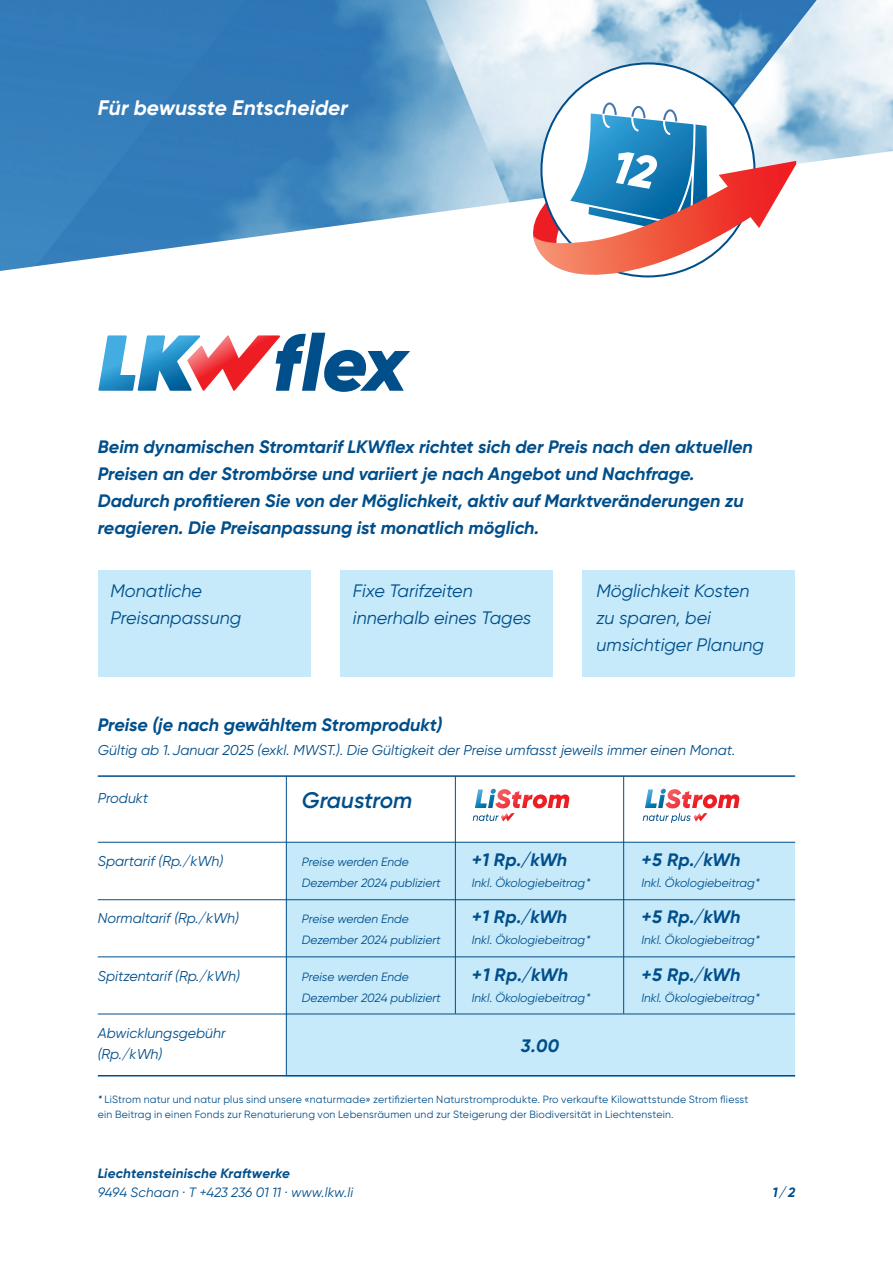
<style>
.page{position:relative;width:893px;height:1263px;background:#fff}
.page>*{position:absolute;margin:0;border:0;box-sizing:border-box;transform-origin:0 0}
.t1{font:italic 600 22.5px "Gilroy";letter-spacing:-.005em;color:#004e8a}
.t2{font:italic 700 21px "Gilroy";letter-spacing:.005em;color:#fff}
.t3{font:italic 700 18px/27px "Gilroy";color:#004e8a}
.t4{font:italic 18px/27px "Gilroy";color:#004e8a}
.t5{font:italic 14.25px/21px "Gilroy";color:#004e8a}
.t6{font:italic 13.5px "Gilroy";letter-spacing:-.01em;color:#004e8a}
.t7{font:italic 700 13.5px "Gilroy";letter-spacing:.01em;color:#004e8a}
.t8{font:italic 12px "Gilroy";color:#004e8a}
.t9{font:10.5px/15px "Gilroy";letter-spacing:.02em;color:#004e8a}
.s1{font-weight:700;font-style:italic}
</style>
<div class="page">
<div style="left:98px;top:570px;width:212px;height:107px;background:#c6eafa"></div>
<div style="left:340px;top:570px;width:213px;height:107px;background:#c6eafa"></div>
<div style="left:583px;top:570px;width:212px;height:107px;background:#c6eafa"></div>
<img style="left:0;top:0;width:893px;height:271px">
<div style="left:541px;top:63px;width:213px;height:213px;background:#fff;border-radius:50%"></div>
<svg style="left:531px;top:101px;width:265px;height:175px"></svg>
<svg style="left:98px;top:333px;width:312px;height:59px"></svg>
<div style="left:287px;top:842px;width:508px;height:234px;background:#c6eafa"></div>
<hr style="left:98px;top:775px;width:697px;height:2px;background:#004e8a">
<hr style="left:98px;top:842px;width:697px;height:1px;background:#004e8a">
<hr style="left:98px;top:899px;width:697px;height:1px;background:#004e8a">
<hr style="left:98px;top:956px;width:697px;height:1px;background:#004e8a">
<hr style="left:98px;top:1013px;width:697px;height:1px;background:#004e8a">
<hr style="left:98px;top:1075px;width:697px;height:1px;background:#004e8a">
<hr style="left:623px;top:776px;width:1px;height:237px;background:#004e8a">
<hr style="left:455px;top:776px;width:1px;height:237px;background:#004e8a">
<hr style="left:286px;top:776px;width:1px;height:299px;background:#004e8a">
<svg style="left:473px;top:789px;width:97px;height:32px"></svg>
<svg style="left:643px;top:789px;width:97px;height:34px"></svg>
<p class="t2" style="left:98px;top:94px;width:252px">Für bewusste Entscheider</p>
<p class="t3" style="left:98px;top:433px;width:657px">Beim dynamischen Stromtarif LKWflex richtet sich der Preis nach den aktuellen Preisen an der Strombörse und variiert je nach Angebot und Nachfrage.<br>Dadurch profitieren Sie von der Möglichkeit, aktiv auf Marktveränderungen zu reagieren. Die Preisanpassung ist monatlich möglich.</p>
<p class="t4" style="left:111px;top:577px;width:132px">Monatliche<br>Preisanpassung</p>
<p class="t4" style="left:353px;top:577px;width:180px">Fixe Tarifzeiten innerhalb eines Tages</p>
<p class="t4" style="left:596px;top:577px;width:169px">Möglichkeit Kosten zu sparen, bei umsichtiger Planung</p>
<p class="t3" style="left:98px;top:711px;width:346px">Preise (je nach gewähltem Stromprodukt)</p>
<p class="t5" style="left:98px;top:739px;width:639px">Gültig ab 1.Januar 2025 (exkl. MWST.). Die Gültigkeit der Preise umfasst jeweils immer einen Monat.</p>
<p class="t5" style="left:98px;top:787px;width:52px">Produkt</p>
<p class="t1" style="left:302px;top:786px;width:112px">Graustrom</p>
<p class="t5" style="left:98px;top:850px;width:127px">Spartarif (Rp./kWh)</p>
<p class="t8" style="left:302px;top:854px;width:109px">Preise werden Ende</p>
<p class="t3" style="left:472px;top:846px;width:97px">+1 Rp./kWh</p>
<p class="t3" style="left:641px;top:846px;width:101px">+5 Rp./kWh</p>
<p class="t8" style="left:302px;top:875px;width:140px">Dezember 2024 publiziert</p>
<p class="t8" style="left:472px;top:875px;width:120px">Inkl. Ökologiebeitrag*</p>
<p class="t8" style="left:641px;top:875px;width:120px">Inkl. Ökologiebeitrag*</p>
<p class="t5" style="left:98px;top:907px;width:143px">Normaltarif (Rp./kWh)</p>
<p class="t8" style="left:302px;top:911px;width:109px">Preise werden Ende</p>
<p class="t3" style="left:472px;top:903px;width:97px">+1 Rp./kWh</p>
<p class="t3" style="left:641px;top:903px;width:101px">+5 Rp./kWh</p>
<p class="t8" style="left:302px;top:932px;width:140px">Dezember 2024 publiziert</p>
<p class="t8" style="left:472px;top:932px;width:120px">Inkl. Ökologiebeitrag*</p>
<p class="t8" style="left:641px;top:932px;width:120px">Inkl. Ökologiebeitrag*</p>
<p class="t5" style="left:98px;top:965px;width:144px">Spitzentarif (Rp./kWh)</p>
<p class="t8" style="left:302px;top:969px;width:109px">Preise werden Ende</p>
<p class="t3" style="left:472px;top:961px;width:98px">+1 Rp./kWh</p>
<p class="t3" style="left:641px;top:961px;width:101px">+5 Rp./kWh</p>
<p class="t8" style="left:302px;top:990px;width:140px">Dezember 2024 publiziert</p>
<p class="t8" style="left:472px;top:990px;width:120px">Inkl. Ökologiebeitrag*</p>
<p class="t8" style="left:641px;top:990px;width:120px">Inkl. Ökologiebeitrag*</p>
<p class="t5" style="left:98px;top:1022px;width:129px">Abwicklungsgebühr (Rp./kWh)</p>
<p class="t3" style="left:521px;top:1032px;width:40px">3.00</p>
<p class="t9" style="left:98px;top:1092px;width:652px"><span class="s1">*</span> LiStrom natur und natur plus sind unsere «naturmade» zertifizierten Naturstromprodukte. Pro verkaufte Kilowattstunde Strom fliesst ein Beitrag in einen Fonds zur Renaturierung von Lebensräumen und zur Steigerung der Biodiversität in Liechtenstein.</p>
<p class="t7" style="left:98px;top:1164px;width:194px">Liechtensteinische Kraftwerke</p>
<p class="t6" style="left:98px;top:1184px;width:257px">9494 Schaan · T +423 236 01 11 · www.lkw.li</p>
<p class="t7" style="left:772px;top:1184px;width:24px">1/2</p>
</div>
